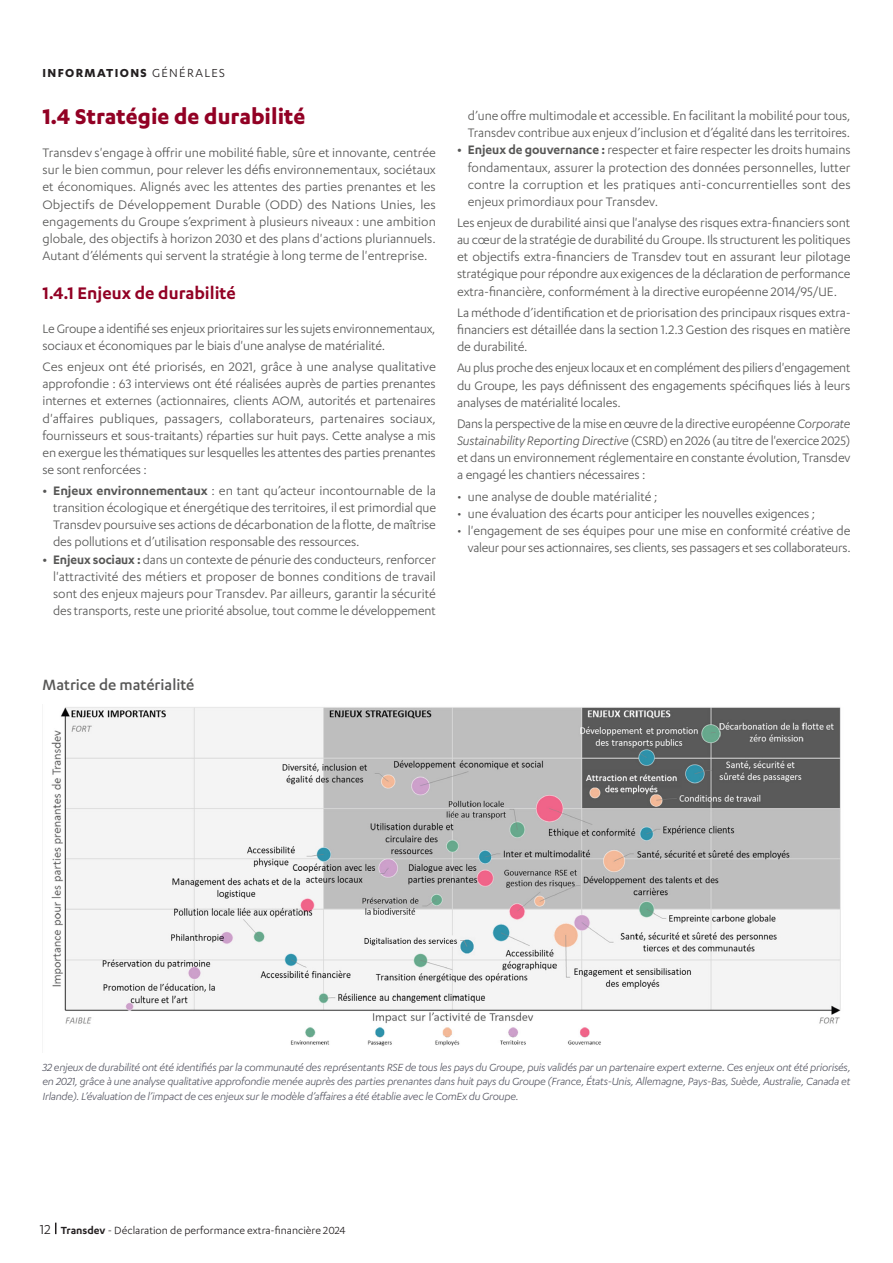
<style>
.page{position:relative;width:893px;height:1263px;background:#fff}
.page>*{position:absolute;margin:0;border:0;box-sizing:border-box;transform-origin:0 0}
.TITRE_02_C16_5__I_18{font:700 24.75px "Karbon";color:#920024}
.TITRE_03_C13__I_14_5{font:600 19.5px "Karbon";color:#920024}
.TITRE_04_C11_5__I_14{font:500 17.25px "Karbon";color:#575756}
.TEXTE_COURANT_C9_5__I_11_4{font:14.25px/17.1px "Karbon";letter-spacing:-.01em;color:#575756;text-align:justify}
.t1{font:700 13.5px "Karbon";letter-spacing:.1em;color:#231f20}
.LEGENDE_C8{font:italic 12px/14.4px "Karbon";letter-spacing:-.02em;color:#585965;text-align:justify}
.t2{font:12px "Karbon";color:#231f20}
.s1{font-weight:400}
.s2{font-weight:600}
.s3{font-style:italic}
.s4{font-size:15px}
</style>
<div class="page">
<svg style="left:55px;top:1222px;width:1px;height:12px"></svg>
<img style="left:51px;top:707px;width:790px;height:339px">
<p class="t1" style="left:43px;top:65px;width:184px">INFORMATIONS <span class="s1">GÉNÉRALES</span></p>
<p class="TITRE_02_C16_5__I_18" style="left:43px;top:103px;width:264px">1.4 Stratégie de durabilité</p>
<p class="TEXTE_COURANT_C9_5__I_11_4" style="left:43px;top:144px;width:395px">Transdev s'engage à offrir une mobilité fiable, sûre et innovante, centrée sur le bien commun, pour relever les défis environnementaux, sociétaux et économiques. Alignés avec les attentes des parties prenantes et les Objectifs de Développement Durable (ODD) des Nations Unies, les engagements du Groupe s’expriment à plusieurs niveaux : une ambition globale, des objectifs à horizon 2030 et des plans d'actions pluriannuels.<br>Autant d’éléments qui servent la stratégie à long terme de l'entreprise.</p>
<p class="TITRE_03_C13__I_14_5" style="left:43px;top:282px;width:195px">1.4.1 Enjeux de durabilité</p>
<p class="TEXTE_COURANT_C9_5__I_11_4" style="left:43px;top:319px;width:395px">Le Groupe a identifié ses enjeux prioritaires sur les sujets environnementaux, sociaux et économiques par le biais d'une analyse de matérialité.</p>
<p class="TEXTE_COURANT_C9_5__I_11_4" style="left:43px;top:358px;width:395px">Ces enjeux ont été priorisés, en 2021, grâce à une analyse qualitative approfondie : 63 interviews ont été réalisées auprès de parties prenantes internes et externes (actionnaires, clients AOM, autorités et partenaires d'affaires publiques, passagers, collaborateurs, partenaires sociaux, fournisseurs et sous-traitants) réparties sur huit pays. Cette analyse a mis en exergue les thématiques sur lesquelles les attentes des parties prenantes se sont renforcées :</p>
<p class="TEXTE_COURANT_C9_5__I_11_4" style="left:53px;top:482px;width:384px;text-indent:-11px"><span class="s2">• Enjeux environnementaux</span> : en tant qu’acteur incontournable de la transition écologique et énergétique des territoires, il est primordial que Transdev poursuive ses actions de décarbonation de la flotte, de maîtrise des pollutions et d’utilisation responsable des ressources.</p>
<p class="TEXTE_COURANT_C9_5__I_11_4" style="left:53px;top:550px;width:384px;text-indent:-11px"><span class="s2">• Enjeux sociaux :</span> dans un contexte de pénurie des conducteurs, renforcer l'attractivité des métiers et proposer de bonnes conditions de travail sont des enjeux majeurs pour Transdev. Par ailleurs, garantir la sécurité des transports, reste une priorité absolue, tout comme le développement</p>
<p class="TEXTE_COURANT_C9_5__I_11_4" style="left:468px;top:107px;width:384px">d’une offre multimodale et accessible. En facilitant la mobilité pour tous,<br>Transdev contribue aux enjeux d’inclusion et d’égalité dans les territoires.</p>
<p class="TEXTE_COURANT_C9_5__I_11_4" style="left:468px;top:141px;width:384px;text-indent:-11px"><span class="s2">• Enjeux de gouvernance :</span> respecter et faire respecter les droits humains fondamentaux, assurer la protection des données personnelles, lutter contre la corruption et les pratiques anti-concurrentielles sont des enjeux primordiaux pour Transdev.</p>
<p class="TEXTE_COURANT_C9_5__I_11_4" style="left:457px;top:214px;width:395px">Les enjeux de durabilité ainsi que l'analyse des risques extra-financiers sont au cœur de la stratégie de durabilité du Groupe. Ils structurent les politiques et objectifs extra-financiers de Transdev tout en assurant leur pilotage stratégique pour répondre aux exigences de la déclaration de performance extra-financière, conformément à la directive européenne 2014/95/UE.</p>
<p class="TEXTE_COURANT_C9_5__I_11_4" style="left:457px;top:304px;width:395px">La méthode d’identification et de priorisation des principaux risques extra&shy;financiers est détaillée dans la section 1.2.3 Gestion des risques en matière de durabilité.</p>
<p class="TEXTE_COURANT_C9_5__I_11_4" style="left:457px;top:359px;width:395px">Au plus proche des enjeux locaux et en complément des piliers d'engagement du Groupe, les pays définissent des engagements spécifiques liés à leurs analyses de matérialité locales.</p>
<p class="TEXTE_COURANT_C9_5__I_11_4" style="left:457px;top:415px;width:395px">Dans la perspective de la mise en œuvre de la directive européenne <span class="s3">Corporate Sustainability Reporting Directive</span> (CSRD) en 2026 (au titre de l'exercice 2025) et dans un environnement réglementaire en constante évolution, Transdev a engagé les chantiers nécessaires :</p>
<p class="TEXTE_COURANT_C9_5__I_11_4" style="left:457px;top:487px;width:202px">• une analyse de double matérialité ;</p>
<p class="TEXTE_COURANT_C9_5__I_11_4" style="left:457px;top:504px;width:359px">• une évaluation des écarts pour anticiper les nouvelles exigences ;</p>
<p class="TEXTE_COURANT_C9_5__I_11_4" style="left:457px;top:522px;width:395px;text-align:right">• l'engagement de ses équipes pour une mise en conformité créative de valeur pour ses actionnaires, ses clients, ses passagers et ses collaborateurs.</p>
<p class="TITRE_04_C11_5__I_14" style="left:43px;top:675px;width:153px">Matrice de matérialité</p>
<p class="LEGENDE_C8" style="left:43px;top:1060px;width:810px">32 enjeux de durabilité ont été identifiés par la communauté des représentants RSE de tous les pays du Groupe, puis validés par un partenaire expert externe. Ces enjeux ont été priorisés, en 2021, grâce à une analyse qualitative approfondie menée auprès des parties prenantes dans huit pays du Groupe (France, États-Unis, Allemagne, Pays-Bas, Suède, Australie, Canada et Irlande). L’évaluation de l’impact de ces enjeux sur le modèle d’affaires a été établie avec le ComEx du Groupe.</p>
<p class="t2" style="left:40px;top:1224px;width:307px"><span class="s4">12</span> <span class="s2">Transdev</span> - Déclaration de performance extra-financière 2024</p>
</div>
